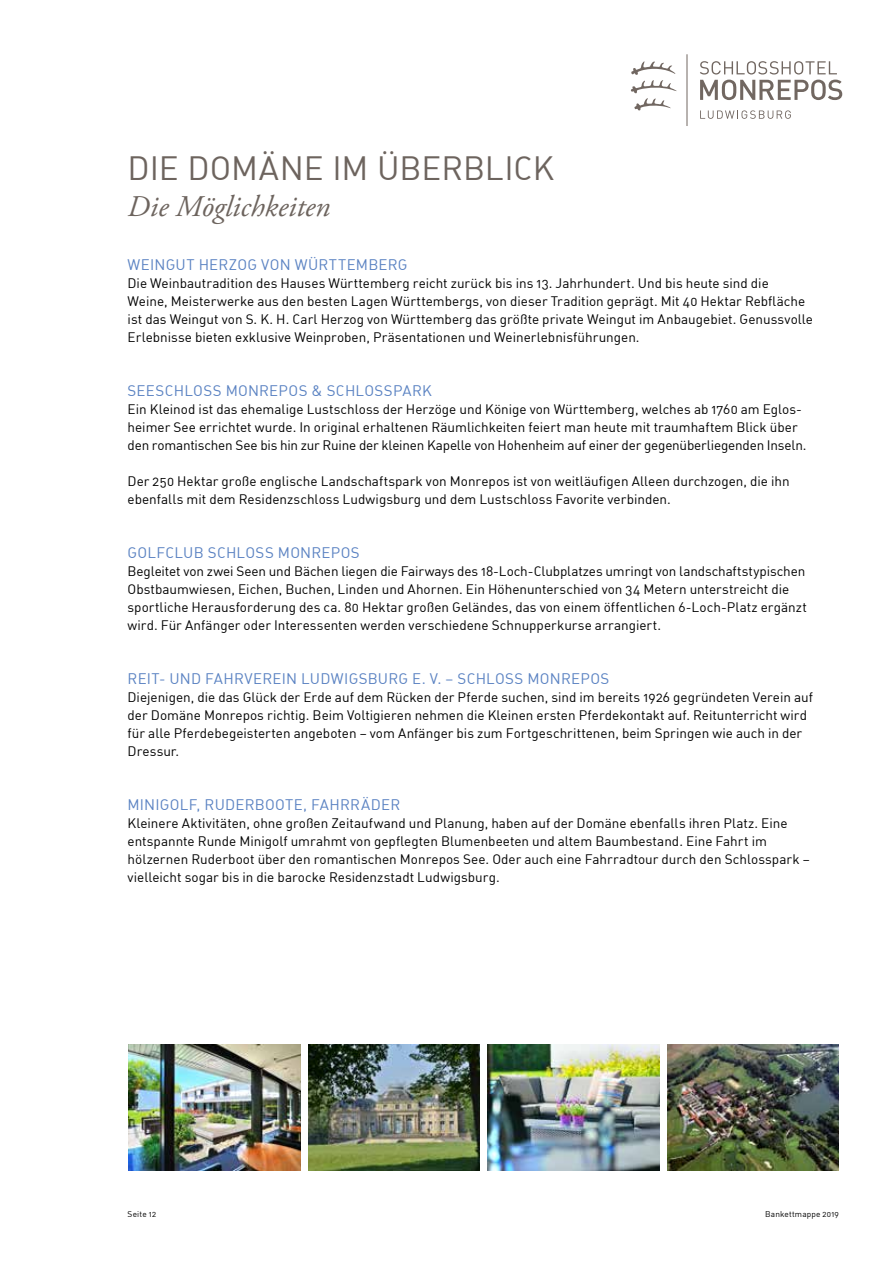
<style>
.page{position:relative;width:893px;height:1263px;background:#fff}
.page>*{position:absolute;margin:0;border:0;box-sizing:border-box;transform-origin:0 0}
.t1{font:33px "DIN Regular Alternate";color:#6d645e}
.t2{font:italic 30px "Adobe Garamond Pro";letter-spacing:-.005em;color:#6d645e}
.t3{font:15px "DIN Regular Alternate";letter-spacing:.02em;color:#5a82c2}
.t4{font:13.5px/18px "DIN Regular Alternate";color:#000}
.t5{font:8.25px "DIN Regular Alternate";letter-spacing:.02em;color:#000}
</style>
<div class="page">
<svg style="left:700px;top:110px;width:91px;height:9px"></svg>
<hr style="left:686px;top:54px;width:1px;height:72px;background:#716761">
<svg style="left:700px;top:61px;width:142px;height:39px"></svg>
<svg style="left:631px;top:61px;width:46px;height:50px"></svg>
<img style="left:488px;top:1044px;width:171px;height:126px">
<img style="left:129px;top:1044px;width:171px;height:126px">
<img style="left:308px;top:1044px;width:172px;height:126px">
<img style="left:667px;top:1044px;width:172px;height:126px">
<h1 class="t1" style="left:128px;top:147px;width:428px">DIE DOMÄNE IM ÜBERBLICK</h1>
<h2 class="t2" style="left:128px;top:188px;width:204px">Die Möglichkeiten</h2>
<p class="t3" style="left:128px;top:255px;width:282px">WEINGUT HERZOG VON WÜRTTEMBERG</p>
<p class="t4" style="left:128px;top:274px;width:687px">Die Weinbautradition des Hauses Württemberg reicht zurück bis ins 13. Jahrhundert. Und bis heute sind die<br>Weine, Meisterwerke aus den besten Lagen Württembergs, von dieser Tradition geprägt. Mit 40 Hektar Rebfläche ist das Weingut von S. K. H. Carl Herzog von Württemberg das größte private Weingut im Anbaugebiet. Genussvolle Erlebnisse bieten exklusive Weinproben, Präsentationen und Weinerlebnisführungen.</p>
<p class="t3" style="left:128px;top:381px;width:306px">SEESCHLOSS MONREPOS &amp; SCHLOSSPARK</p>
<p class="t4" style="left:128px;top:400px;width:680px">Ein Kleinod ist das ehemalige Lustschloss der Herzöge und Könige von Württemberg, welches ab 1760 am Eglos&shy;heimer See errichtet wurde. In original erhaltenen Räumlichkeiten feiert man heute mit traumhaftem Blick über den romantischen See bis hin zur Ruine der kleinen Kapelle von Hohenheim auf einer der gegenüberliegenden Inseln.</p>
<p class="t4" style="left:128px;top:472px;width:664px">Der 250 Hektar große englische Landschaftspark von Monrepos ist von weitläufigen Alleen durchzogen, die ihn ebenfalls mit dem Residenzschloss Ludwigsburg und dem Lustschloss Favorite verbinden.</p>
<p class="t3" style="left:128px;top:543px;width:234px">GOLFCLUB SCHLOSS MONREPOS</p>
<p class="t4" style="left:128px;top:562px;width:681px">Begleitet von zwei Seen und Bächen liegen die Fairways des 18-Loch-Clubplatzes umringt von landschaftstypischen Obstbaumwiesen, Eichen, Buchen, Linden und Ahornen. Ein Höhenunterschied von 34 Metern unterstreicht die sportliche Herausforderung des ca. 80 Hektar großen Geländes, das von einem öffentlichen 6-Loch-Platz ergänzt wird. Für Anfänger oder Interessenten werden verschiedene Schnupperkurse arrangiert.</p>
<p class="t3" style="left:128px;top:669px;width:483px">REIT- UND FAHRVEREIN LUDWIGSBURG E. V. – SCHLOSS MONREPOS</p>
<p class="t4" style="left:128px;top:688px;width:687px">Diejenigen, die das Glück der Erde auf dem Rücken der Pferde suchen, sind im bereits 1926 gegründeten Verein auf der Domäne Monrepos richtig. Beim Voltigieren nehmen die Kleinen ersten Pferdekontakt auf. Reitunterricht wird für alle Pferdebegeisterten angeboten – vom Anfänger bis zum Fortgeschrittenen, beim Springen wie auch in der Dressur.</p>
<p class="t3" style="left:128px;top:795px;width:274px">MINIGOLF, RUDERBOOTE, FAHRRÄDER</p>
<p class="t4" style="left:128px;top:814px;width:684px">Kleinere Aktivitäten, ohne großen Zeitaufwand und Planung, haben auf der Domäne ebenfalls ihren Platz. Eine entspannte Runde Minigolf umrahmt von gepflegten Blumenbeeten und altem Baumbestand. Eine Fahrt im hölzernen Ruderboot über den romantischen Monrepos See. Oder auch eine Fahrradtour durch den Schlosspark – vielleicht sogar bis in die barocke Residenzstadt Ludwigsburg.</p>
<p class="t5" style="left:128px;top:1209px;width:30px">Seite 12</p>
<p class="t5" style="left:765px;top:1209px;width:75px">Bankettmappe 2019</p>
</div>
